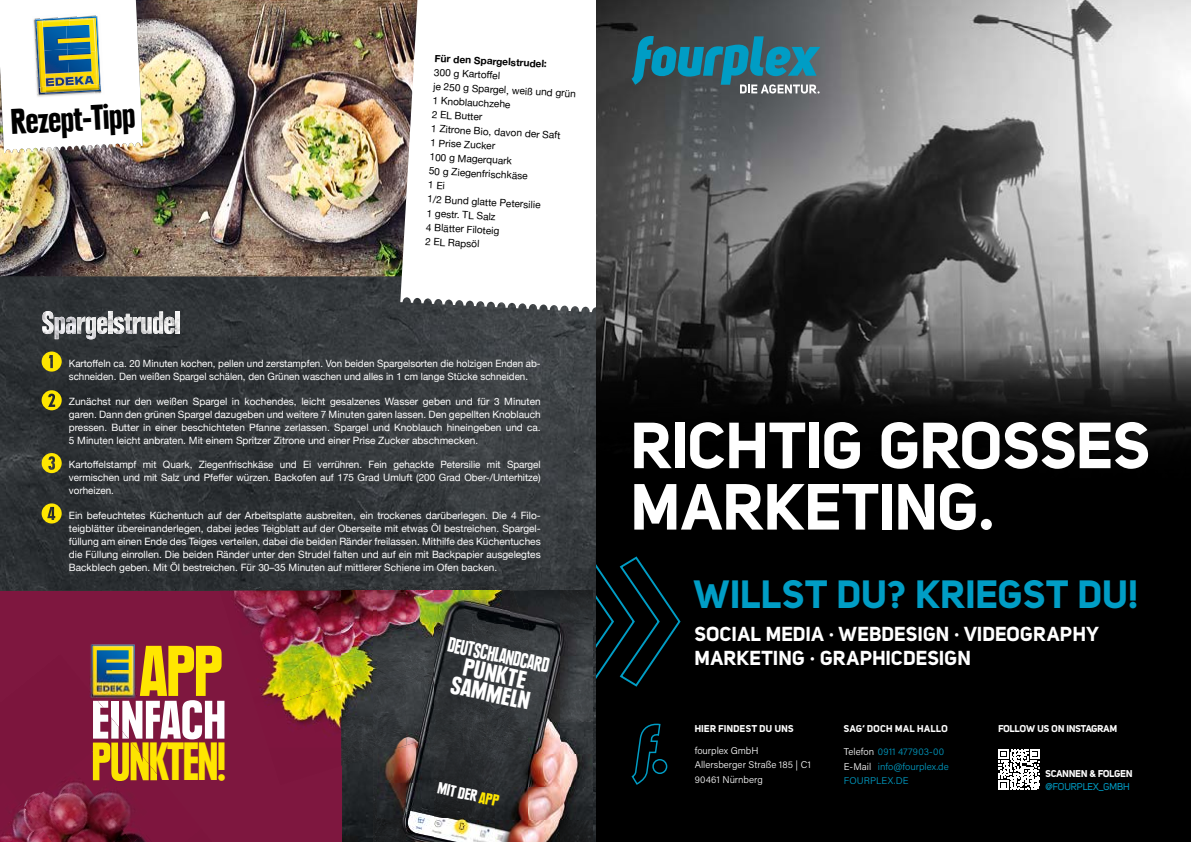
<style>
.page{position:relative;width:1191px;height:842px;background:#fff}
.page>*{position:absolute;margin:0;border:0;box-sizing:border-box;transform-origin:0 0}
.t1{font:900 condensed 70.8px "Plak Com";color:#ffe600}
.t2{font:64.3px/61.4px "Uni Sans Bold";color:#fff}
.t3{font:900 condensed 53.4px "Plak Com";letter-spacing:-.02em;color:#ffe600;scale:.9 1}
.t4{font:900 condensed 53.4px "Plak Com";letter-spacing:.01em;color:#fff}
.t5{font:39px "Uni Sans Bold";letter-spacing:.01em;color:#009dc5}
.t6{font:900 condensed 35.3px "Plak";color:#000}
.t7{font:900 condensed 24.8px/20.1px "Plak Com";color:#fff;text-align:center;scale:1.06 1}
.t8{font:900 condensed 20.8px "Plak Com";color:#fff;scale:.85 1}
.t9{font:20px/24px "Uni Sans Bold";letter-spacing:.005em;color:#fff}
.t10{font:900 condensed 16.2px "Plak Com";color:#fff}
.t11{font:10.1px/13.1px "Helvetica Neue";color:#fff;text-align:justify}
.t12{font:10.1px/14.1px "Helvetica Neue";color:#000}
.t13{font:700 10.1px "Helvetica Neue";color:#000}
.t14{font:300 9.8px/14.7px "Acumin Pro";letter-spacing:.005em;color:#009dc5}
.t15{font:300 9.8px/14.7px "Acumin Pro";color:#fff}
.t16{font:9.8px "Uni Sans Bold";letter-spacing:-.01em;color:#fff}
.t17{font:9.8px "Uni Sans Bold";letter-spacing:.025em;color:#fff}
.t18{font:9.8px "Uni Sans Bold";letter-spacing:.015em;color:#fff}
.t19{font:9.8px "Uni Sans Regular";letter-spacing:-.01em;color:#009dc5}
.s1{color:#ffe600}
.s2{color:#fff}
</style>
<div class="page">
<div style="left:587px;top:420px;width:604px;height:422px;background:#000"></div>
<img style="left:595px;top:0;width:596px;height:349px">
<svg style="left:595px;top:349px;width:596px;height:171px"></svg>
<svg style="left:631px;top:723px;width:30px;height:62px"></svg>
<div style="left:652px;top:759px;width:15px;height:15px;border:1px solid #009dc5;border-radius:50%"></div>
<svg style="left:998px;top:749px;width:41px;height:41px"></svg>
<svg style="left:595px;top:555px;width:86px;height:133px"></svg>
<svg style="left:631px;top:35px;width:189px;height:60px;background:#366f7f"></svg>
<img style="left:0;top:276px;width:595px;height:315px">
<img style="left:0;top:0;width:400px;height:276px">
<svg style="left:400px;top:0;width:195px;height:313px"></svg>
<svg style="left:42px;top:311px;width:137px;height:28px"></svg>
<img style="left:42px;top:311px;width:11px;height:23px">
<img style="left:175px;top:311px;width:4px;height:23px">
<img style="left:153px;top:311px;width:10px;height:23px">
<img style="left:108px;top:311px;width:4px;height:23px">
<img style="left:124px;top:314px;width:8px;height:20px">
<img style="left:133px;top:317px;width:18px;height:17px">
<img style="left:66px;top:317px;width:19px;height:17px">
<img style="left:164px;top:317px;width:10px;height:17px">
<img style="left:113px;top:317px;width:11px;height:17px">
<img style="left:97px;top:317px;width:10px;height:17px">
<img style="left:86px;top:317px;width:10px;height:22px">
<img style="left:55px;top:317px;width:10px;height:22px">
<svg style="left:42px;top:351px;width:20px;height:21px"></svg>
<svg style="left:42px;top:390px;width:20px;height:20px"></svg>
<svg style="left:42px;top:453px;width:20px;height:20px"></svg>
<svg style="left:42px;top:503px;width:20px;height:20px"></svg>
<img style="left:341px;top:766px;width:32px;height:76px">
<div style="left:0;top:591px;width:341px;height:251px;background:#7e173f"></div>
<img style="left:90px;top:644px;width:46px;height:54px">
<img style="left:230px;top:587px;width:143px;height:4px">
<img style="left:341px;top:591px;width:32px;height:175px">
<img style="left:284px;top:688px;width:57px;height:45px">
<img style="left:322px;top:591px;width:19px;height:97px">
<img style="left:258px;top:626px;width:82px;height:84px">
<img style="left:233px;top:591px;width:89px;height:61px">
<img style="left:0;top:809px;width:24px;height:33px">
<img style="left:24px;top:807px;width:48px;height:35px">
<img style="left:24px;top:783px;width:48px;height:24px">
<img style="left:72px;top:782px;width:74px;height:60px">
<img style="left:90px;top:654px;width:7px;height:45px">
<img style="left:93px;top:700px;width:35px;height:39px">
<img style="left:93px;top:742px;width:64px;height:39px">
<svg style="left:90px;top:691px;width:6px;height:7px"></svg>
<img style="left:373px;top:586px;width:222px;height:33px">
<img style="left:593px;top:619px;width:2px;height:223px">
<img style="left:373px;top:756px;width:5px;height:64px">
<img style="left:373px;top:820px;width:5px;height:22px">
<svg style="left:373px;top:748px;width:5px;height:8px"></svg>
<img style="left:373px;top:590px;width:136px;height:1px">
<img style="left:373px;top:591px;width:5px;height:157px">
<img style="left:523px;top:591px;width:70px;height:32px">
<img style="left:528px;top:623px;width:65px;height:33px">
<img style="left:542px;top:656px;width:51px;height:33px">
<img style="left:509px;top:713px;width:19px;height:9px">
<img style="left:528px;top:689px;width:65px;height:33px">
<img style="left:378px;top:748px;width:118px;height:94px">
<img style="left:496px;top:722px;width:97px;height:120px">
<img style="left:463px;top:727px;width:23px;height:21px">
<img style="left:486px;top:720px;width:23px;height:28px">
<img style="left:406px;top:745px;width:25px;height:3px">
<img style="left:431px;top:736px;width:32px;height:12px">
<img style="left:509px;top:591px;width:14px;height:30px">
<img style="left:509px;top:621px;width:19px;height:92px">
<svg style="left:528px;top:640px;width:4px;height:12px"></svg>
<img style="left:528px;top:652px;width:14px;height:30px">
<img style="left:528px;top:682px;width:19px;height:25px">
<img style="left:378px;top:748px;width:20px;height:6px">
<img style="left:463px;top:591px;width:46px;height:102px">
<img style="left:463px;top:693px;width:23px;height:34px">
<img style="left:486px;top:693px;width:23px;height:27px">
<img style="left:378px;top:591px;width:85px;height:125px">
<img style="left:378px;top:716px;width:28px;height:32px">
<img style="left:406px;top:716px;width:29px;height:29px">
<img style="left:435px;top:716px;width:28px;height:20px">
<img style="left:0;top:0;width:143px;height:153px">
<h3 class="t6" style="left:10px;top:101px;width:126px;rotate:-3deg">Rezept-Tipp</h3>
<p class="t13" style="left:435px;top:50px;width:114px;rotate:3deg">Für den Spargelstrudel:</p>
<p class="t12" style="left:434px;top:66px;width:144px;rotate:3deg">300 g Kartoff el<br>je 250 g Spargel, weiß und grün<br>1 Knoblauchzehe<br>2 EL Butter<br>1 Zitrone Bio, davon der Saft<br>1 Prise Zucker<br>100 g Magerquark<br>50 g Ziegenfrischkäse<br>1 Ei<br>1/2 Bund glatte Petersilie<br>1 gestr. TL Salz<br>4 Blätter Filoteig<br>2 EL Rapsöl</p>
<p class="t11" style="left:69px;top:358px;width:473px">Kartoffeln ca. 20 Minuten kochen, pellen und zerstampfen. Von beiden Spargelsorten die holzigen Enden ab&shy;schneiden. Den weißen Spargel schälen, den Grünen waschen und alles in 1 cm lange Stücke schneiden.</p>
<p class="t11" style="left:69px;top:395px;width:473px">Zunächst nur den weißen Spargel in kochendes, leicht gesalzenes Wasser geben und für 3 Minuten garen. Dann den grünen Spargel dazugeben und weitere 7 Minuten garen lassen. Den gepellten Knoblauch pressen. Butter in einer beschichteten Pfanne zerlassen. Spargel und Knoblauch hineingeben und ca.<br>5 Minuten leicht anbraten. Mit einem Spritzer Zitrone und einer Prise Zucker abschmecken.</p>
<p class="t11" style="left:69px;top:459px;width:473px">Kartoffelstampf mit Quark, Ziegenfrischkäse und Ei verrühren. Fein gehackte Petersilie mit Spargel vermischen und mit Salz und Pfeffer würzen. Backofen auf 175 Grad Umluft (200 Grad Ober-/Unterhitze) vorheizen.</p>
<p class="t11" style="left:69px;top:509px;width:473px">Ein befeuchtetes Küchentuch auf der Arbeitsplatte ausbreiten, ein trockenes darüberlegen. Die 4 Filo&shy;teigblätter übereinanderlegen, dabei jedes Teigblatt auf der Oberseite mit etwas Öl bestreichen. Spargel&shy;füllung am einen Ende des Teiges verteilen, dabei die beiden Ränder freilassen. Mithilfe des Küchentuches die Füllung einrollen. Die beiden Ränder unter den Strudel falten und auf ein mit Backpapier ausgelegtes Backblech geben. Mit Öl bestreichen. Für 30–35 Minuten auf mittlerer Schiene im Ofen backen.</p>
<h1 class="t1" style="left:140px;top:630px;width:84px">APP</h1>
<h3 class="t8" style="left:451px;top:632px;width:123px;rotate:12deg">DEUTSCHLANDCARD</h3>
<h3 class="t7" style="left:457px;top:655px;width:77px;rotate:12deg">PUNKTE<br>SAMMELN</h3>
<h3 class="t4" style="left:91px;top:689px;width:136px">EINFACH</h3>
<h3 class="t3" style="left:91px;top:730px;width:151px">PUNKTEN!</h3>
<h3 class="t10" style="left:440px;top:779px;width:64px;rotate:12deg">MIT DER <span class="s1">APP</span></h3>
<h2 class="t2" style="left:631px;top:413px;width:521px">RICHTIG GROSSES<br>MARKETING.</h2>
<h3 class="t5" style="left:694px;top:570px;width:446px">WILLST DU? KRIEGST DU!</h3>
<h3 class="t9" style="left:694px;top:621px;width:405px">SOCIAL MEDIA · WEBDESIGN · VIDEOGRAPHY<br>MARKETING · GRAPHICDESIGN</h3>
<p class="t18" style="left:694px;top:722px;width:101px">HIER FINDEST DU UNS</p>
<p class="t16" style="left:998px;top:722px;width:121px">FOLLOW US ON INSTAGRAM</p>
<p class="t15" style="left:694px;top:742px;width:118px">fourplex GmbH<br>Allersberger Straße 185 | C1<br>90461 Nürnberg</p>
<p class="t19" style="left:1045px;top:781px;width:86px">@FOURPLEX_GMBH</p>
<p class="t17" style="left:844px;top:722px;width:106px">SAG‘ DOCH MAL HALLO</p>
<p class="t14" style="left:844px;top:744px;width:106px"><span class="s2">Telefon</span> 0911 477903-00<br><span class="s2">E-Mail</span> info@fourplex.de<br>FOURPLEX.DE</p>
<p class="t16" style="left:1045px;top:767px;width:89px">SCANNEN &amp; FOLGEN</p>
</div>
